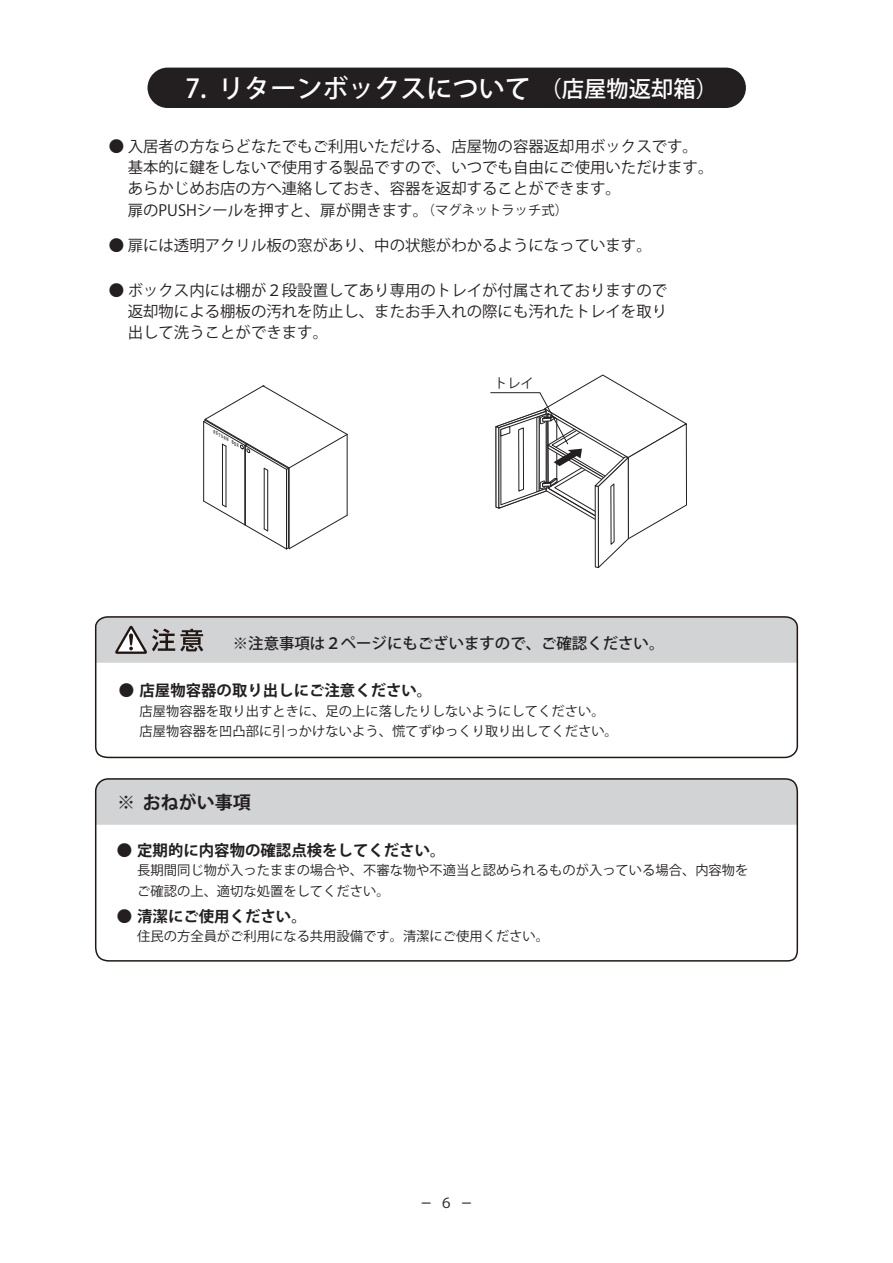
<style>
.page{position:relative;width:893px;height:1263px;background:#fff}
.page>*{position:absolute;margin:0;border:0;box-sizing:border-box;transform-origin:0 0}
.t1{font:500 26.1px "Koz Go Pro";color:#fff}
.t2{font:700 18px "Koz Go Pro";color:#231f20}
.t3{font:15.45px/21.3px "Koz Go Pro";color:#231f20}
.t4{font:700 15.45px "Koz Go Pro";color:#231f20}
.t5{font:500 15.45px "Koz Go Pro";color:#231f20}
.t6{font:14.85px "Koz Go Pro";color:#231f20;scale:.7 1}
.t7{font:13.35px/20.2px "Koz Go Pro";color:#231f20}
.t8{font:13.2px "Koz Go Pro";color:#231f20}
.t9{font:italic 700 3.9px "Koz Go Pro";color:#231f20;scale:.8 1}
.s1{font-size:22.35px}
.s2{font-size:13.8px}
</style>
<div class="page">
<div style="left:148px;top:68px;width:598px;height:40px;background:#231f20;border-radius:20px"></div>
<svg style="left:490px;top:374px;width:197px;height:194px"></svg>
<svg style="left:203px;top:385px;width:145px;height:165px"></svg>
<svg style="left:94px;top:616px;width:705px;height:143px"></svg>
<svg style="left:94px;top:778px;width:705px;height:184px"></svg>
<h1 class="t1" style="left:186px;top:72px;width:534px">7. リターンボックスについて<span class="s1">（店屋物返却箱）</span></h1>
<p class="t3" style="left:109px;top:136px;width:606px">● 入居者の方ならどなたでもご利用いただける、店屋物の容器返却用ボックスです。　基本的に鍵をしないで使用する製品ですので、いつでも自由にご使用いただけます。　あらかじめお店の方へ連絡しておき、容器を返却することができます。<br>　扉のPUSHシールを押すと、扉が開きます。</p>
<p class="t7" style="left:422px;top:201px;width:148px">（マグネットラッチ式）</p>
<p class="t3" style="left:109px;top:235px;width:545px">● 扉には透明アクリル板の窓があり、中の状態がわかるようになっています。</p>
<p class="t3" style="left:109px;top:280px;width:560px;text-align:justify">● ボックス内には棚が２段設置してあり専用のトレイが付属されておりますので　 返却物による棚板の汚れを防止し、またお手入れの際にも汚れたトレイを取り　 出して洗うことができます。</p>
<p class="t8" style="left:494px;top:375px;width:41px">トレイ</p>
<p class="t9" style="left:215px;top:429px;width:39px;rotate:30deg">ＲＥＴＵＲＮ ＢＯＸ</p>
<p class="t5" style="left:233px;top:633px;width:433px">※注意事項は２ページにもございますので、ご確認ください。</p>
<p class="t4" style="left:119px;top:681px;width:315px">● 店屋物容器の取り出しにご注意ください。</p>
<p class="t7" style="left:140px;top:701px;width:480px">店屋物容器を取り出すときに、足の上に落したりしないようにしてください。店屋物容器を凹凸部に引っかけないよう、慌てずゆっくり取り出してください。</p>
<p class="t2" style="left:117px;top:791px;width:135px">※ おねがい事項</p>
<p class="t4" style="left:117px;top:840px;width:330px">● 定期的に内容物の確認点検をしてください。</p>
<p class="t7" style="left:137px;top:861px;width:613px">長期間同じ物が入ったままの場合や、不審な物や不適当と認められるものが入っている場合、内容物をご確認の上、適切な処置をしてください。</p>
<p class="t4" style="left:117px;top:906px;width:192px">● 清潔にご使用ください。</p>
<p class="t7" style="left:137px;top:926px;width:413px">住民の方全員がご利用になる共用設備です。清潔にご使用ください。</p>
<p class="t6" style="left:421px;top:1194px;width:74px">ー <span class="s2">６</span>ー</p>
</div>
